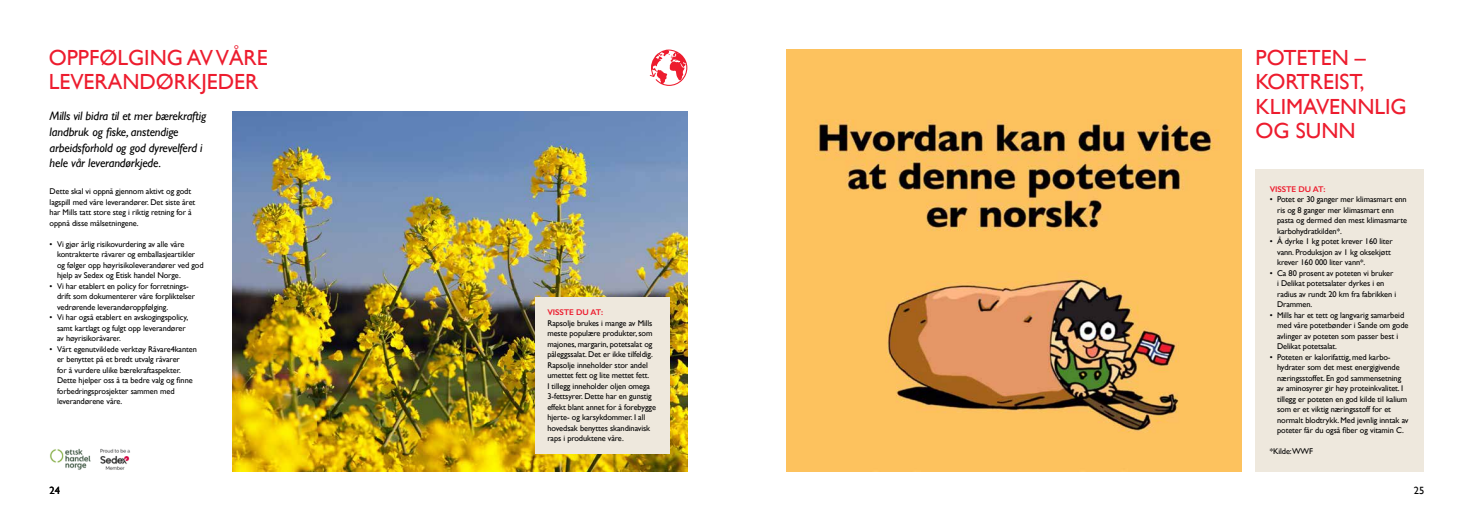
<style>
.page{position:relative;width:1474px;height:521px;background:#fff}
.page>*{position:absolute;margin:0;border:0;box-sizing:border-box;transform-origin:0 0}
.t1{font:21.88px/24.5px "Gill Sans";color:#ed1c2e}
.t2{font:italic 12.25px/15.8px "Gill Sans";letter-spacing:-.01em;color:#000}
.t3{font:10.5px "Gill Sans";color:#000}
.t4{font:8.31px/10.5px "Gill Sans";letter-spacing:-.01em;color:#000}
.t5{font:600 8.31px "Gill Sans";letter-spacing:-.01em;color:#ed1c2e}
</style>
<div class="page">
<div style="left:1255px;top:169px;width:169px;height:302px;background:#eee8dd"></div>
<img style="left:786px;top:50px;width:455px;height:421px">
<img style="left:232px;top:112px;width:455px;height:359px">
<img style="left:50px;top:449px;width:41px;height:21px">
<img style="left:100px;top:448px;width:30px;height:22px">
<svg style="left:649px;top:50px;width:38px;height:36px"></svg>
<div style="left:535px;top:297px;width:135px;height:157px;background:#eee8dd"></div>
<h1 class="t1" style="left:49px;top:45px;width:220px">OPPFØLGING AV VÅRE<br>LEVERANDØRKJEDER</h1>
<h2 class="t2" style="left:50px;top:108px;width:158px">Mills vil bidra til et mer bærekraftig landbruk og fiske, anstendige arbeidsforhold og god dyrevelferd i hele vår leverandørkjede.</h2>
<h1 class="t1" style="left:1255px;top:45px;width:153px">POTETEN –<br>KORTREIST,<br>KLIMAVENNLIG<br>OG SUNN</h1>
<p class="t4" style="left:50px;top:186px;width:147px">Dette skal vi oppnå gjennom aktivt og godt lagspill med våre leverandører. Det siste året har Mills tatt store steg i riktig retning for å oppnå disse målsetningene.</p>
<p class="t4" style="left:57px;top:239px;width:148px;text-indent:-7px">• Vi gjør årlig risikovurdering av alle våre kontrakterte råvarer og emballasjeartikler og følger opp høyrisikoleverandører ved god hjelp av Sedex og Etisk handel Norge.</p>
<p class="t4" style="left:57px;top:281px;width:139px;text-indent:-7px">• Vi har etablert en policy for forretnings&shy;drift som dokumenterer våre forpliktelser vedrørende leverandøroppfølging.</p>
<p class="t4" style="left:57px;top:312px;width:133px;text-indent:-7px">• Vi har også etablert en avskogingspolicy, samt kartlagt og fulgt opp leverandører av høyrisikoråvarer.</p>
<p class="t4" style="left:57px;top:344px;width:141px;text-indent:-7px">• Vårt egenutviklede verktøy Råvare4kanten er benyttet på et bredt utvalg råvarer<br>for å vurdere ulike bærekraftaspekter.<br>Dette hjelper oss å ta bedre valg og finne forbedringsprosjekter sammen med leverandørene våre.</p>
<p class="t5" style="left:547px;top:308px;width:57px">VISSTE DU AT:</p>
<p class="t4" style="left:547px;top:318px;width:110px">Rapsolje brukes i mange av Mills meste populære produkter, som majones, margarin, potetsalat og påleggssalat. Det er ikke tilfeldig.<br>Rapsolje inneholder stor andel umettet fett og lite mettet fett.<br>I tillegg inneholder oljen omega<br>3-fettsyrer. Dette har en gunstig effekt blant annet for å forebygge hjerte- og karsykdommer. I all hovedsak benyttes skandinavisk raps i produktene våre.</p>
<p class="t5" style="left:1269px;top:184px;width:57px">VISSTE DU AT:</p>
<p class="t4" style="left:1277px;top:194px;width:131px;text-indent:-7px">• Potet er 30 ganger mer klimasmart enn ris og 8 ganger mer klimasmart enn pasta og dermed den mest klimasmarte karbohydratkilden*.</p>
<p class="t4" style="left:1277px;top:236px;width:117px;text-indent:-7px">• Å dyrke 1 kg potet krever 160 liter vann. Produksjon av 1 kg oksekjøtt krever 160 000 liter vann*.</p>
<p class="t4" style="left:1277px;top:267px;width:121px;text-indent:-7px">• Ca 80 prosent av poteten vi bruker i Delikat potetsalater dyrkes i en radius av rundt 20 km fra fabrikken i<br>Drammen.</p>
<p class="t4" style="left:1277px;top:309px;width:133px;text-indent:-7px">• Mills har et tett og langvarig samarbeid med våre potetbønder i Sande om gode avlinger av poteten som passer best i Delikat potetsalat.</p>
<p class="t4" style="left:1277px;top:351px;width:133px;text-indent:-7px">• Poteten er kalorifattig, med karbo&shy;hydrater som det mest energigivende næringsstoffet. En god sammensetning av aminosyrer gir høy proteinkvalitet. I tillegg er poteten en god kilde til kalium som er et viktig næringsstoff for et normalt blodtrykk. Med jevnlig inntak av poteter får du også fiber og vitamin C.</p>
<p class="t4" style="left:1269px;top:446px;width:45px">*Kilde:WWF</p>
<p class="t3" style="left:50px;top:484px;width:12px">24</p>
<p class="t3" style="left:1413px;top:484px;width:12px">25</p>
</div>
